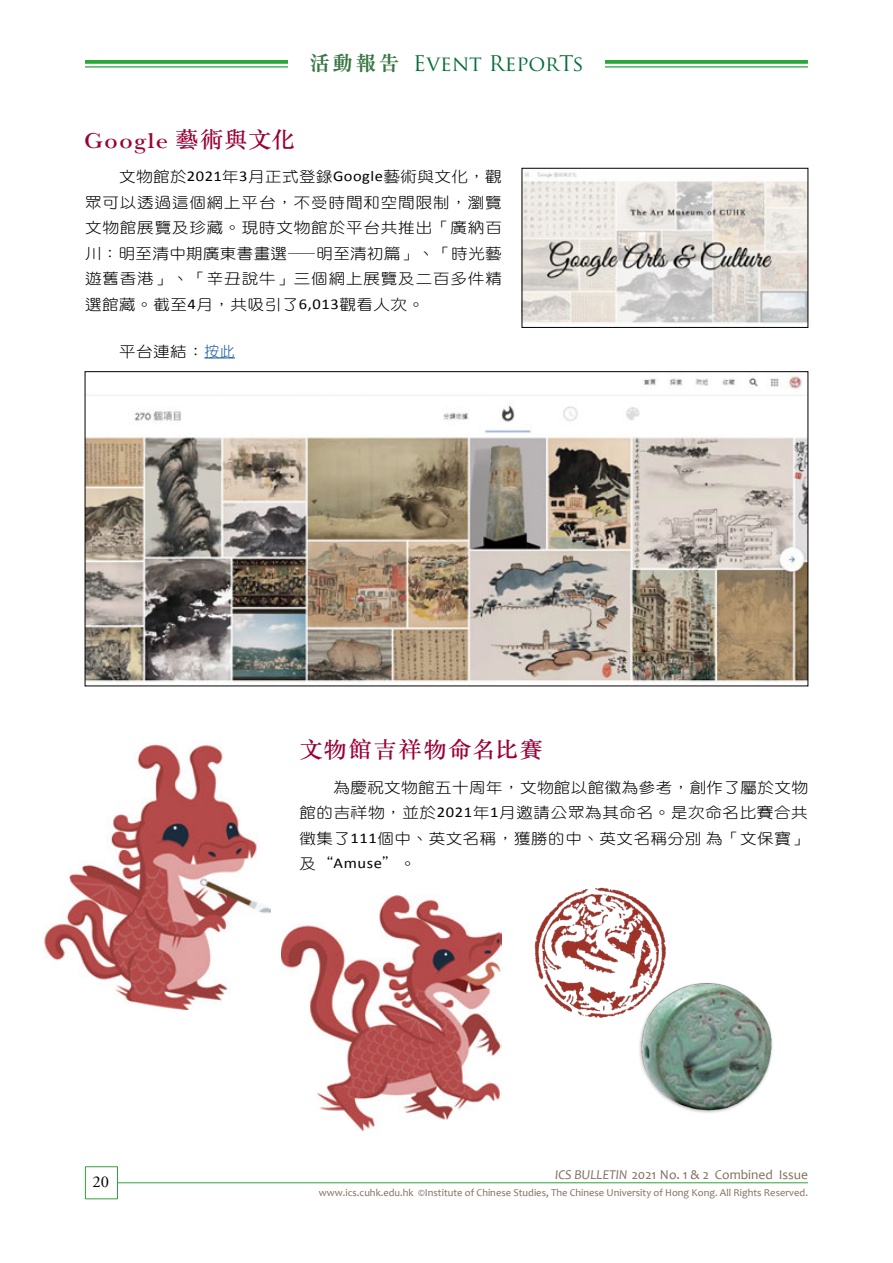
<style>
.page{position:relative;width:893px;height:1263px;background:#fff}
.page>*{position:absolute;margin:0;border:0;box-sizing:border-box;transform-origin:0 0}
.c_Event_hd3{font:500 22.5px "M Sung HK";letter-spacing:.05em;color:#9a0036;scale:1.05 1}
.t1{font:21px "Trajan Pro";color:#046c38}
.t2{font:16.5px "Adobe Garamond Pro";color:#000}
.c_BODY_chi{font:15px/25.5px "DF Yuan Lt HK BF";letter-spacing:.035em;color:#000;text-align:justify;scale:1.1 1}
.t3{font:13.5px "Candara";color:#816d5a}
.t4{font:10.5px "Candara";color:#816d5a}
.s1{font-family:"M Sung HK";font-weight:700;color:#397642}
.s2{font-family:"Calibri"}
.s3{color:#15599f}
.s4{font-style:italic}
</style>
<div class="page">
<div style="left:85px;top:1166px;width:33px;height:33px;background:#fff;border:1px solid #2aa738"></div>
<hr style="left:117px;top:1182px;width:691px;height:1px;background:#2aa738">
<svg style="left:85px;top:60px;width:723px;height:4px;background:#36ac44"></svg>
<hr style="left:85px;top:66px;width:723px;height:2px;background:#2aa738">
<div style="left:288px;top:52px;width:317px;height:22px;background:#fff"></div>
<img style="left:87px;top:375px;width:719px;height:309px">
<img style="left:524px;top:172px;width:282px;height:152px">
<div style="left:522px;top:168px;width:286px;height:160px;border:1px solid #000"></div>
<hr style="left:204px;top:358px;width:31px;height:1px;background:#15599f">
<img style="left:534px;top:887px;width:132px;height:131px">
<img style="left:281px;top:895px;width:221px;height:235px">
<img style="left:43px;top:744px;width:228px;height:265px">
<img style="left:621px;top:970px;width:152px;height:143px">
<h2 class="t1" style="left:309px;top:50px;width:276px"><span class="s1">活動報告</span> Event ReporTs</h2>
<p class="c_Event_hd3" style="left:85px;top:124px;width:202px">Google 藝術與文化</p>
<p class="c_BODY_chi" style="left:85px;top:164px;width:380px;text-indent:34px">文物館於<span class="s2">2021</span>年<span class="s2">3</span>月正式登錄<span class="s2">Google</span>藝術與文化，觀眾可以透過這個網上平台，不受時間和空間限制，瀏覽文物館展覽及珍藏。現時文物館於平台共推出「廣納百川：明至清中期廣東書畫選—— 明至清初篇」、「時光藝遊舊香港」、「辛丑說牛」三個網上展覽及二百多件精選館藏。截至<span class="s2">4</span>月，共吸引了<span class="s2">6,013</span>觀看人次。</p>
<p class="c_BODY_chi" style="left:119px;top:339px;width:107px">平台連結：<span class="s3">按此</span></p>
<p class="t2" style="left:93px;top:1172px;width:18px">20</p>
<p class="c_Event_hd3" style="left:299px;top:734px;width:234px">文物館吉祥物命名比賽</p>
<p class="c_BODY_chi" style="left:299px;top:774px;width:464px;text-indent:34px">為慶祝文物館五十周年，文物館以館徽為參考，創作了屬於文物館的吉祥物，並於<span class="s2">2021</span>年<span class="s2">1</span>月邀請公眾為其命名。是次命名比賽合共徵集了<span class="s2">111</span>個中、英文名稱，獲勝的中、英文名稱分別為「文保寶」及“<span class="s2">Amuse</span>”。</p>
<p class="t3" style="left:555px;top:1166px;width:254px"><span class="s4">ICS BULLETIN</span> 2021 No. 1 &amp; 2 Combined Issue</p>
<p class="t4" style="left:319px;top:1186px;width:491px">www.ics.cuhk.edu.hk ©Institute of Chinese Studies, The Chinese University of Hong Kong. All Rights Reserved.</p>
</div>
